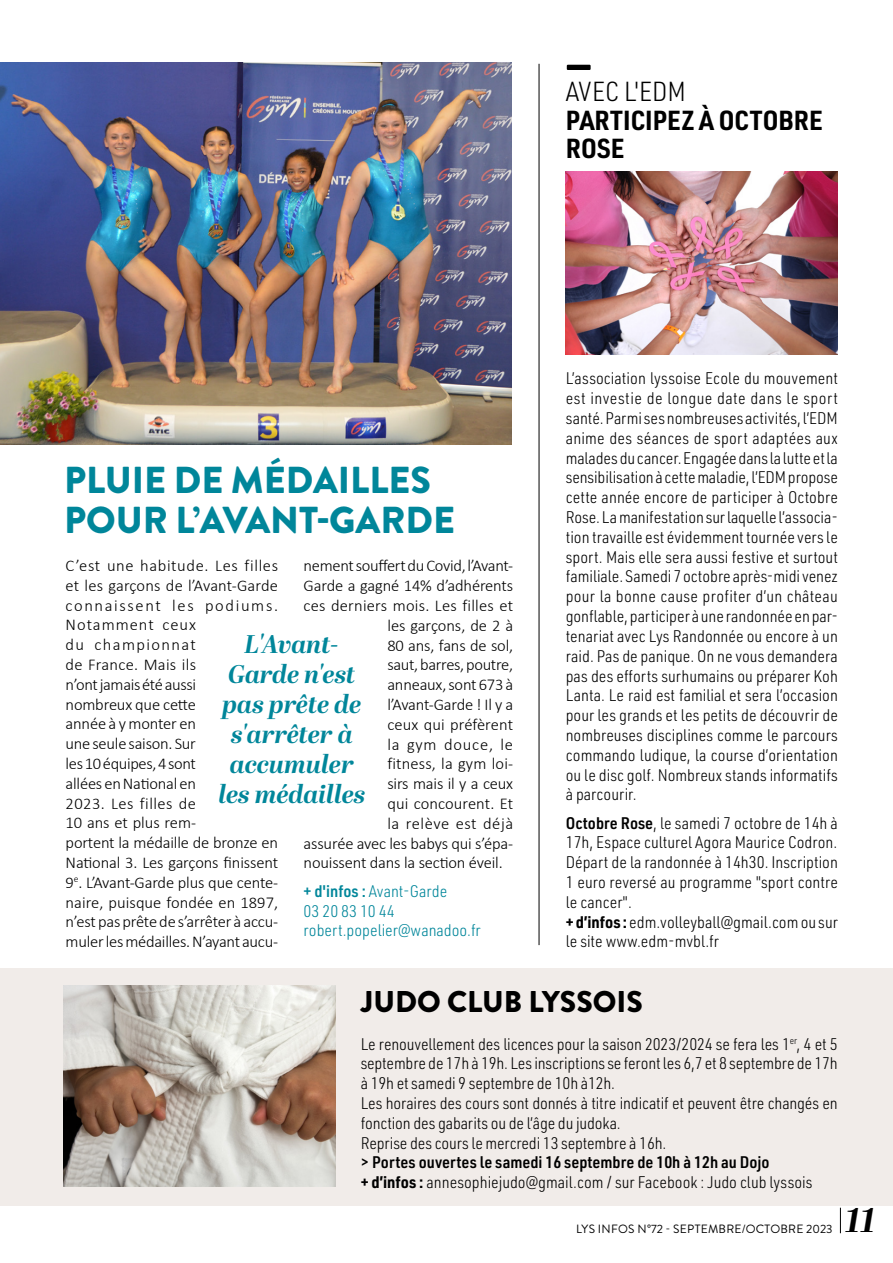
<style>
.page{position:relative;width:893px;height:1263px;background:#fff}
.page>*{position:absolute;margin:0;border:0;box-sizing:border-box;transform-origin:0 0}
.t1{font:900 60px "Brandon Grotesque";color:#000}
.t2{font:900 37.5px/39px "Brandon Grotesque";color:#00869a}
.t3{font:italic 700 33.75px "Abril Display";color:#000}
.t4{font:900 30px "Brandon Grotesque";color:#000}
.t5{font:700 27px/28.5px "URWDIN Semi Cond";color:#000}
.t6{font:300 27px "URWDIN Semi Cond";color:#000}
.t7{font:italic 700 25.5px/30px "Abril Display";letter-spacing:-.005em;color:#00869a;text-align:center}
.t8{font:300 16.5px/19.8px "URWDIN Semi Cond";color:#000}
.t9{font:300 16.5px/19.8px "Calibri";letter-spacing:-.01em;color:#000}
.t10{font:300 16.5px/19.8px "URWDIN Semi Cond";color:#00869a}
.t11{font:300 16.5px "Calibri";letter-spacing:.015em;color:#000}
.t12{font:300 16.5px "Calibri";letter-spacing:.01em;color:#000}
.t13{font:300 16.5px "Calibri";letter-spacing:.035em;color:#000}
.t14{font:300 16.5px "Calibri";letter-spacing:.045em;color:#000}
.t15{font:12px "Brandon Grotesque";letter-spacing:.02em;color:#000}
.s1{font-weight:600}
.s2{font-weight:700}
</style>
<div class="page">
<img style="left:0;top:63px;width:512px;height:381px">
<hr style="left:539px;top:64px;width:1px;height:881px;background:#000">
<img style="left:566px;top:172px;width:272px;height:182px">
<div style="left:0;top:968px;width:893px;height:237px;background:#f1ece9"></div>
<img style="left:64px;top:986px;width:272px;height:200px">
<svg style="left:840px;top:1208px;width:1px;height:25px"></svg>
<h1 class="t1" style="left:566px;top:1px;width:27px">_</h1>
<h3 class="t6" style="left:566px;top:74px;width:122px">AVEC L'EDM</h3>
<h3 class="t5" style="left:566px;top:105px;width:259px">PARTICIPEZ À OCTOBRE<br>ROSE</h3>
<h2 class="t2" style="left:64px;top:462px;width:392px">PLUIE DE MÉDAILLES<br>POUR L’AVANT-GARDE</h2>
<p class="t9" style="left:66px;top:555px;width:214px">C’est une habitude. Les filles et les garçons de l’Avant-Garde connaissent les podiums.<br>Notamment ceux<br>du championnat<br>de France. Mais ils<br>n’ont jamais été aussi<br>nombreux que cette<br>année à y monter en<br>une seule saison. Sur<br>les 10 équipes, 4 sont<br>allées en National en<br>2023. Les filles de<br>10 ans et plus rem-<br>portent la médaille de bronze en<br>National 3. Les garçons finissent<br>9<sup>e</sup>. L’Avant-Garde plus que cente&shy;naire, puisque fondée en 1897, n’est pas prête de s’arrêter à accu&shy;muler les médailles. N’ayant aucu-</p>
<p class="t9" style="left:304px;top:556px;width:211px">nement souffert du Covid, l’Avant-</p>
<p class="t9" style="left:304px;top:576px;width:211px">Garde a gagné 14% d’adhérents</p>
<p class="t11" style="left:304px;top:595px;width:211px">ces derniers mois. Les filles et</p>
<p class="t9" style="left:387px;top:615px;width:127px">les garçons, de 2 à</p>
<p class="t9" style="left:387px;top:635px;width:127px">80 ans, fans de sol,</p>
<p class="t9" style="left:387px;top:655px;width:127px">saut, barres, poutre,</p>
<p class="t9" style="left:387px;top:675px;width:127px">anneaux, sont 673 à</p>
<p class="t9" style="left:387px;top:694px;width:127px">l’Avant-Garde ! Il y a</p>
<p class="t9" style="left:387px;top:714px;width:127px">ceux qui préfèrent</p>
<p class="t14" style="left:387px;top:734px;width:127px">la gym douce, le</p>
<p class="t12" style="left:387px;top:754px;width:127px">fitness, la gym loi-</p>
<p class="t9" style="left:387px;top:774px;width:127px">sirs mais il y a ceux</p>
<p class="t9" style="left:387px;top:793px;width:127px">qui concourent. Et</p>
<p class="t13" style="left:387px;top:813px;width:127px">la relève est déjà</p>
<p class="t9" style="left:304px;top:833px;width:211px">assurée avec les babys qui s’épa-</p>
<p class="t9" style="left:304px;top:853px;width:201px">nouissent dans la section éveil.</p>
<p class="t10" style="left:304px;top:880px;width:179px"><span class="s1">+ d'infos :</span> Avant-Garde<br>03 20 83 10 44 robert.popelier@wanadoo.fr</p>
<h3 class="t7" style="left:218px;top:630px;width:149px">L'Avant-<br>Garde n'est pas prête de s'arrêter à accumuler les médailles</h3>
<p class="t8" style="left:566px;top:368px;width:274px;text-align:justify">L’association lyssoise Ecole du mouvement est investie de longue date dans le sport santé. Parmi ses nombreuses activités, l’EDM anime des séances de sport adaptées aux malades du cancer. Engagée dans la lutte et la sensibilisation à cette maladie, l’EDM propose cette année encore de participer à Octobre Rose. La manifestation sur laquelle l’associa&shy;tion travaille est évidemment tournée vers le sport. Mais elle sera aussi festive et surtout familiale. Samedi 7 octobre après-midi venez pour la bonne cause profiter d’un château gonflable, participer à une randonnée en par&shy;tenariat avec Lys Randonnée ou encore à un raid. Pas de panique. On ne vous demandera pas des efforts surhumains ou préparer Koh Lanta. Le raid est familial et sera l’occasion pour les grands et les petits de découvrir de nombreuses disciplines comme le parcours commando ludique, la course d’orientation ou le disc golf. Nombreux stands informatifs à parcourir.</p>
<p class="t8" style="left:566px;top:812px;width:274px"><span class="s1">Octobre Rose</span>, le samedi 7 octobre de 14h à 17h, Espace culturel Agora Maurice Codron.<br>Départ de la randonnée à 14h30. Inscription 1 euro reversé au programme "sport contre le cancer".<br><span class="s2">+ d’infos :</span> edm.volleyball@gmail.com ou sur le site www.edm-mvbl.fr</p>
<h3 class="t4" style="left:361px;top:980px;width:283px">JUDO CLUB LYSSOIS</h3>
<p class="t8" style="left:361px;top:1033px;width:479px">Le renouvellement des licences pour la saison 2023/2024 se fera les 1<sup>er</sup>, 4 et 5 septembre de 17h à 19h. Les inscriptions se feront les 6,7 et 8 septembre de 17h à 19h et samedi 9 septembre de 10h à12h.<br>Les horaires des cours sont donnés à titre indicatif et peuvent être changés en fonction des gabarits ou de l’âge du judoka.<br>Reprise des cours le mercredi 13 septembre à 16h.</p>
<p class="t8" style="left:361px;top:1152px;width:453px"><span class="s1">&gt; Portes ouvertes le samedi 16 septembre de 10h à 12h au Dojo<br></span><span class="s2">+ d’infos :</span> annesophiejudo@gmail.com / sur Facebook : Judo club lyssois</p>
<p class="t15" style="left:576px;top:1221px;width:258px">LYS INFOS N°72 - SEPTEMBRE/OCTOBRE 2023</p>
<h3 class="t3" style="left:845px;top:1197px;width:32px">11</h3>
</div>
